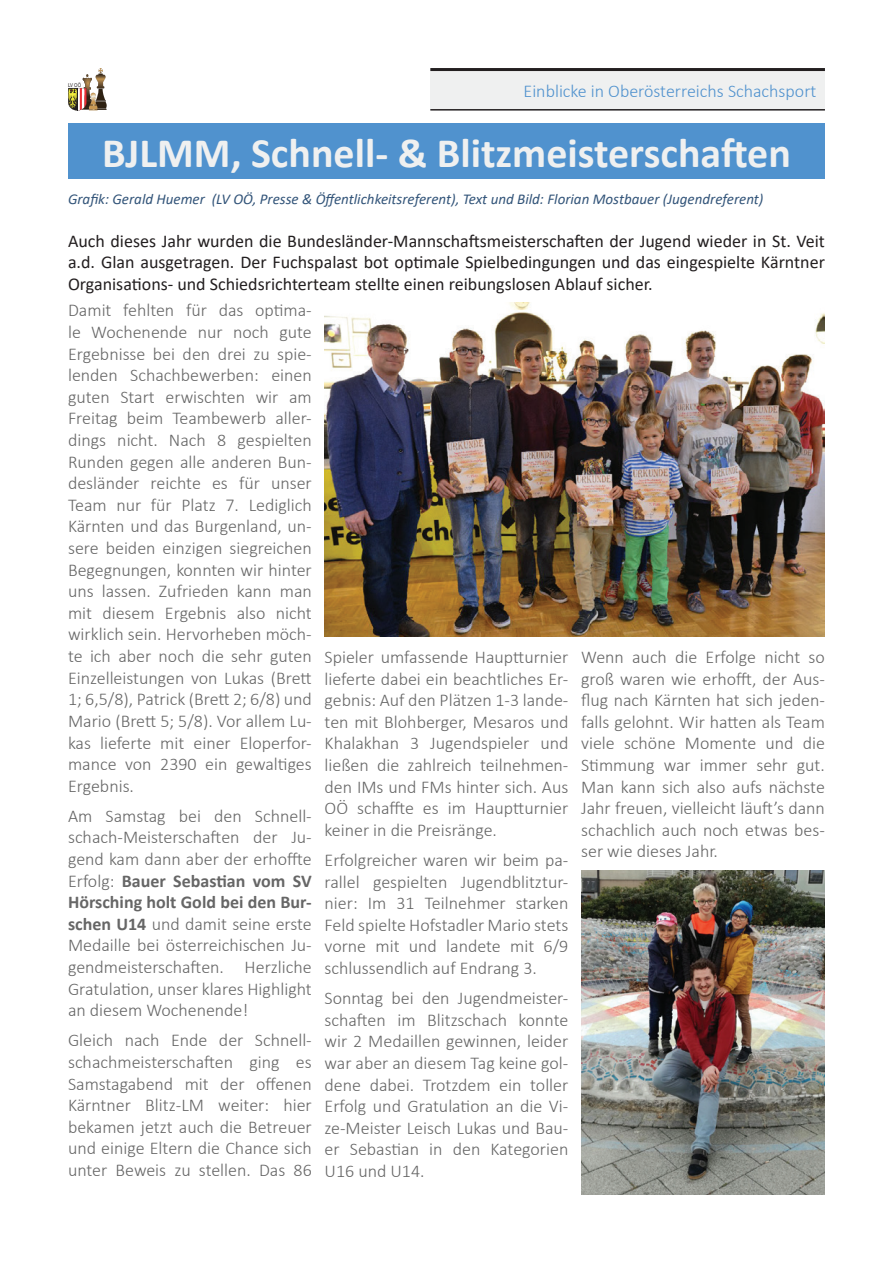
<style>
.page{position:relative;width:893px;height:1263px;background:#fff}
.page>*{position:absolute;margin:0;border:0;box-sizing:border-box;transform-origin:0 0}
.t1{font:700 42px "Calibri";color:#eff0f0}
.t2{font:300 18px/21.6px "Calibri";color:#666;text-align:justify}
.t3{font:18px/21.6px "Calibri";color:#231f20;text-align:justify}
.t4{font:300 18px "Calibri";color:#5092ce}
.t5{font:italic 15px "Calibri";color:#325479}
.t6{font:5.4px "Arial Narrow";color:#231f20}
.s1{font-weight:700}
</style>
<div class="page">
<svg style="left:68px;top:68px;width:39px;height:43px"></svg>
<div style="left:430px;top:71px;width:395px;height:38px;background:#eff0f0"></div>
<hr style="left:430px;top:68px;width:395px;height:3px;background:#231f20">
<hr style="left:430px;top:109px;width:395px;height:2px;background:#231f20">
<img style="left:325px;top:303px;width:500px;height:334px">
<img style="left:581px;top:871px;width:244px;height:324px">
<div style="left:68px;top:124px;width:757px;height:55px;background:#5092ce"></div>
<p class="t6" style="left:68px;top:82px;width:15px">LV OÖ</p>
<p class="t4" style="left:523px;top:80px;width:294px">Einblicke in Oberösterreichs Schachsport</p>
<h1 class="t1" style="left:102px;top:124px;width:690px">BJLMM, Schnell- &amp; Blitzmeisterschaften</h1>
<p class="t5" style="left:68px;top:188px;width:697px">Grafik: Gerald Huemer (LV OÖ, Presse &amp; Öffentlichkeitsreferent), Text und Bild: Florian Mostbauer (Jugendreferent)</p>
<p class="t3" style="left:68px;top:230px;width:758px">Auch dieses Jahr wurden die Bundesländer-Mannschaftsmeisterschaften der Jugend wieder in St. Veit a.d. Glan ausgetragen. Der Fuchspalast bot optimale Spielbedingungen und das eingespielte Kärntner Organisations- und Schiedsrichterteam stellte einen reibungslosen Ablauf sicher.</p>
<p class="t2" style="left:68px;top:299px;width:245px">Damit fehlten für das optima&shy;le Wochenende nur noch gute Ergebnisse bei den drei zu spie&shy;lenden Schachbewerben: einen guten Start erwischten wir am Freitag beim Teambewerb aller&shy;dings nicht. Nach 8 gespielten Runden gegen alle anderen Bun&shy;desländer reichte es für unser Team nur für Platz 7. Lediglich Kärnten und das Burgenland, un&shy;sere beiden einzigen siegreichen Begegnungen, konnten wir hinter uns lassen. Zufrieden kann man mit diesem Ergebnis also nicht wirklich sein. Hervorheben möch&shy;te ich aber noch die sehr guten Einzelleistungen von Lukas (Brett 1; 6,5/8), Patrick (Brett 2; 6/8) und Mario (Brett 5; 5/8). Vor allem Lu&shy;kas lieferte mit einer Eloperfor&shy;mance von 2390 ein gewaltiges Ergebnis.</p>
<p class="t2" style="left:68px;top:805px;width:245px">Am Samstag bei den Schnell&shy;schach-Meisterschaften der Ju&shy;gend kam dann aber der erhoffte Erfolg: <span class="s1">Bauer Sebastian vom SV Hörsching holt Gold bei den Bur&shy;schen U14</span> und damit seine erste Medaille bei österreichischen Ju&shy;gendmeisterschaften. Herzliche Gratulation, unser klares Highlight an diesem Wochenende!</p>
<p class="t2" style="left:68px;top:1029px;width:245px">Gleich nach Ende der Schnell&shy;schachmeisterschaften ging es Samstagabend mit der offenen Kärntner Blitz-LM weiter: hier bekamen jetzt auch die Betreuer und einige Eltern die Chance sich unter Beweis zu stellen. Das 86</p>
<p class="t2" style="left:325px;top:646px;width:245px">Spieler umfassende Hauptturnier lieferte dabei ein beachtliches Er&shy;gebnis: Auf den Plätzen 1-3 lande&shy;ten mit Blohberger, Mesaros und Khalakhan 3 Jugendspieler und ließen die zahlreich teilnehmen&shy;den IMs und FMs hinter sich. Aus OÖ schaffte es im Hauptturnier keiner in die Preisränge.</p>
<p class="t2" style="left:325px;top:849px;width:245px">Erfolgreicher waren wir beim pa&shy;rallel gespielten Jugendblitztur&shy;nier: Im 31 Teilnehmer starken Feld spielte Hofstadler Mario stets vorne mit und landete mit 6/9 schlussendlich auf Endrang 3.</p>
<p class="t2" style="left:325px;top:987px;width:245px">Sonntag bei den Jugendmeister&shy;schaften im Blitzschach konnte wir 2 Medaillen gewinnen, leider war aber an diesem Tag keine gol&shy;dene dabei. Trotzdem ein toller Erfolg und Gratulation an die Vi&shy;ze-Meister Leisch Lukas und Bau&shy;er Sebastian in den Kategorien U16 und U14.</p>
<p class="t2" style="left:581px;top:646px;width:245px">Wenn auch die Erfolge nicht so groß waren wie erhofft, der Aus&shy;flug nach Kärnten hat sich jeden&shy;falls gelohnt. Wir hatten als Team viele schöne Momente und die Stimmung war immer sehr gut.<br>Man kann sich also aufs nächste Jahr freuen, vielleicht läuft’s dann schachlich auch noch etwas bes&shy;ser wie dieses Jahr.</p>
</div>
